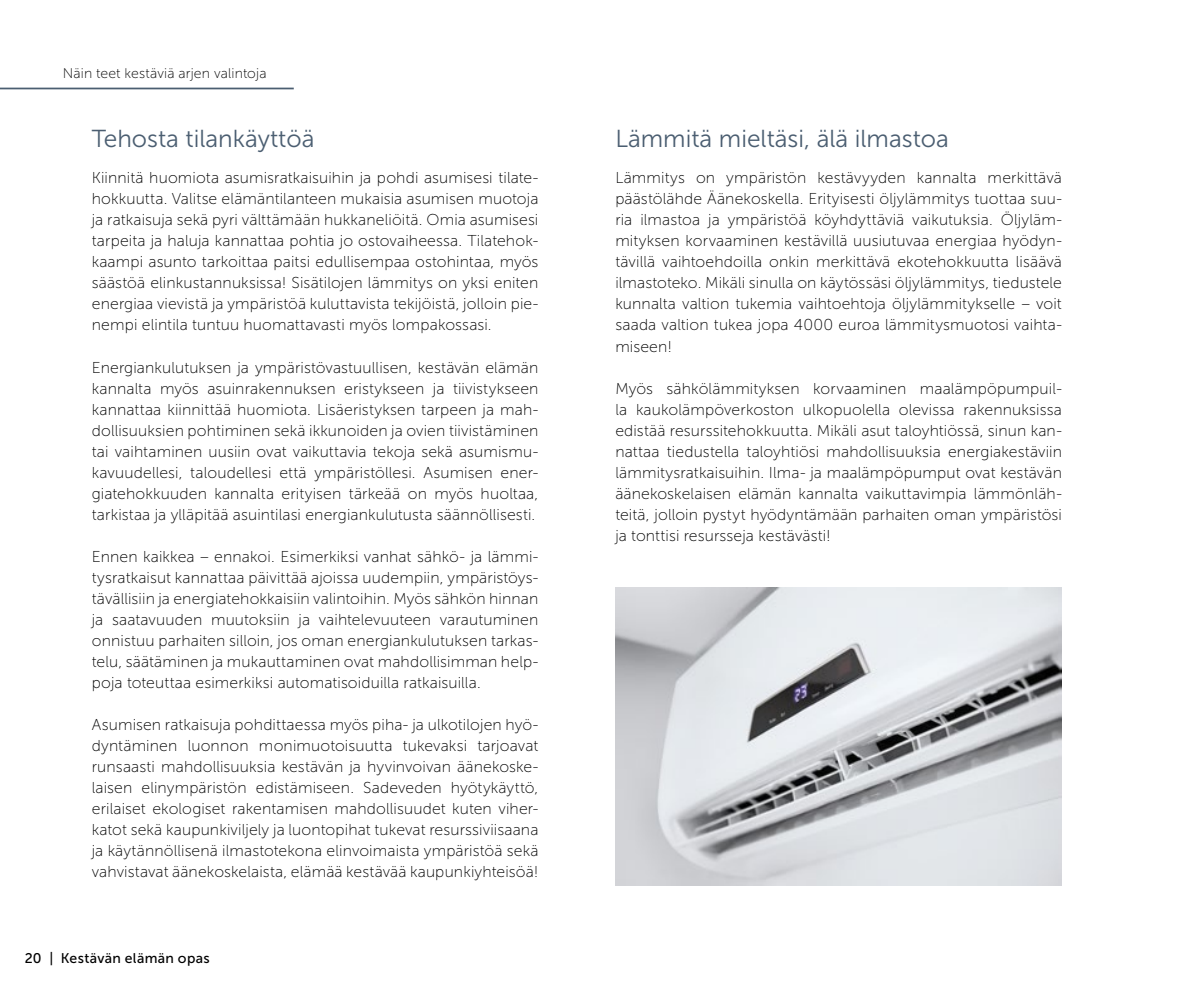
<style>
.page{position:relative;width:1191px;height:993px;background:#fff}
.page>*{position:absolute;margin:0;border:0;box-sizing:border-box;transform-origin:0 0}
.t1{font:24.5px "Museo Sans 300";color:#4b5e71}
.t2{font:15.75px/21px "Museo Sans 100";letter-spacing:.01em;color:#000;text-align:justify}
.t3{font:14px "Museo Sans 100";letter-spacing:.015em;color:#000}
.t4{font:14px "Museo Sans 500";letter-spacing:.025em;color:#000}
</style>
<div class="page">
<img style="left:615px;top:587px;width:447px;height:298px">
<hr style="left:0;top:88px;width:294px;height:1px;background:#4b5e71">
<p class="t3" style="left:63px;top:66px;width:205px">Näin teet kestäviä arjen valintoja</p>
<h1 class="t1" style="left:92px;top:126px;width:224px">Tehosta tilankäyttöä</h1>
<p class="t2" style="left:92px;top:168px;width:448px">Kiinnitä huomiota asumisratkaisuihin ja pohdi asumisesi tilate&shy;hokkuutta. Valitse elämäntilanteen mukaisia asumisen muotoja ja ratkaisuja sekä pyri välttämään hukkaneliöitä. Omia asumisesi tarpeita ja haluja kannattaa pohtia jo ostovaiheessa. Tilatehok&shy;kaampi asunto tarkoittaa paitsi edullisempaa ostohintaa, myös säästöä elinkustannuksissa! Sisätilojen lämmitys on yksi eniten energiaa vievistä ja ympäristöä kuluttavista tekijöistä, jolloin pie&shy;nempi elintila tuntuu huomattavasti myös lompakossasi.</p>
<p class="t2" style="left:92px;top:356px;width:448px">Energiankulutuksen ja ympäristövastuullisen, kestävän elämän kannalta myös asuinrakennuksen eristykseen ja tiivistykseen kannattaa kiinnittää huomiota. Lisäeristyksen tarpeen ja mah&shy;dollisuuksien pohtiminen sekä ikkunoiden ja ovien tiivistäminen tai vaihtaminen uusiin ovat vaikuttavia tekoja sekä asumismu&shy;kavuudellesi, taloudellesi että ympäristöllesi. Asumisen ener&shy;giatehokkuuden kannalta erityisen tärkeää on myös huoltaa, tarkistaa ja ylläpitää asuintilasi energiankulutusta säännöllisesti.</p>
<p class="t2" style="left:92px;top:545px;width:448px">Ennen kaikkea – ennakoi. Esimerkiksi vanhat sähkö- ja lämmi&shy;tysratkaisut kannattaa päivittää ajoissa uudempiin, ympäristöys&shy;tävällisiin ja energiatehokkaisiin valintoihin. Myös sähkön hinnan ja saatavuuden muutoksiin ja vaihtelevuuteen varautuminen onnistuu parhaiten silloin, jos oman energiankulutuksen tarkas&shy;telu, säätäminen ja mukauttaminen ovat mahdollisimman help&shy;poja toteuttaa esimerkiksi automatisoiduilla ratkaisuilla.</p>
<p class="t2" style="left:92px;top:713px;width:448px">Asumisen ratkaisuja pohdittaessa myös piha- ja ulkotilojen hyö&shy;dyntäminen luonnon monimuotoisuutta tukevaksi tarjoavat runsaasti mahdollisuuksia kestävän ja hyvinvoivan äänekoske&shy;laisen elinympäristön edistämiseen. Sadeveden hyötykäyttö, erilaiset ekologiset rakentamisen mahdollisuudet kuten viher&shy;katot sekä kaupunkiviljely ja luontopihat tukevat resurssiviisaana ja käytännöllisenä ilmastotekona elinvoimaista ympäristöä sekä vahvistavat äänekoskelaista, elämää kestävää kaupunkiyhteisöä!</p>
<p class="t4" style="left:25px;top:949px;width:186px">20 | Kestävän elämän opas</p>
<h1 class="t1" style="left:615px;top:126px;width:335px">Lämmitä mieltäsi, älä ilmastoa</h1>
<p class="t2" style="left:615px;top:168px;width:448px">Lämmitys on ympäristön kestävyyden kannalta merkittävä päästölähde Äänekoskella. Erityisesti öljylämmitys tuottaa suu&shy;ria ilmastoa ja ympäristöä köyhdyttäviä vaikutuksia. Öljyläm&shy;mityksen korvaaminen kestävillä uusiutuvaa energiaa hyödyn&shy;tävillä vaihtoehdoilla onkin merkittävä ekotehokkuutta lisäävä ilmastoteko. Mikäli sinulla on käytössäsi öljylämmitys, tiedustele kunnalta valtion tukemia vaihtoehtoja öljylämmitykselle – voit saada valtion tukea jopa 4000 euroa lämmitysmuotosi vaihta&shy;miseen!</p>
<p class="t2" style="left:615px;top:377px;width:448px">Myös sähkölämmityksen korvaaminen maalämpöpumpuil&shy;la kaukolämpöverkoston ulkopuolella olevissa rakennuksissa edistää resurssitehokkuutta. Mikäli asut taloyhtiössä, sinun kan&shy;nattaa tiedustella taloyhtiösi mahdollisuuksia energiakestäviin lämmitysratkaisuihin. Ilma- ja maalämpöpumput ovat kestävän äänekoskelaisen elämän kannalta vaikuttavimpia lämmönläh&shy;teitä, jolloin pystyt hyödyntämään parhaiten oman ympäristösi ja tonttisi resursseja kestävästi!</p>
</div>
